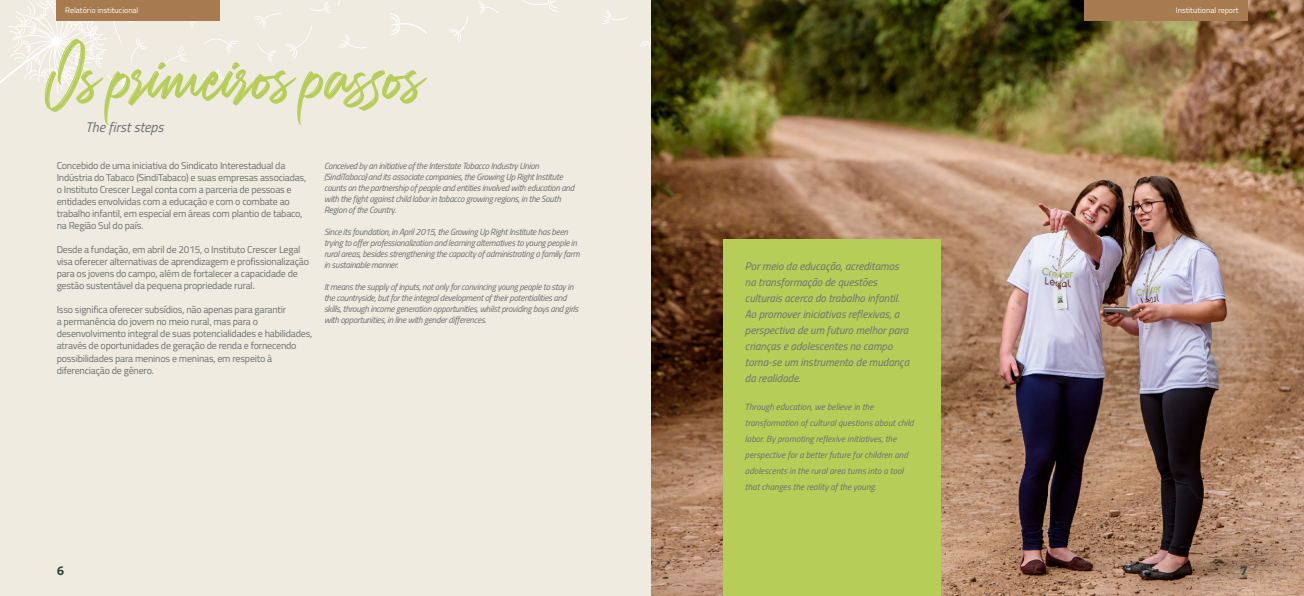
<style>
.page{position:relative;width:1304px;height:596px;background:#fff}
.page>*{position:absolute;margin:0;border:0;box-sizing:border-box;transform-origin:0 0}
.t1{font:59.4px "Carolissa";color:#b6cd58}
.t2{font:italic 14px "Titillium";color:#6d6e71}
.t3{font:700 12px "Bitter";color:#30433c}
.t4{font:italic 11px/16px "Titillium";color:#6d6e71}
.t5{font:10px/12px "Titillium";letter-spacing:-.02em;color:#6d6e71}
.t6{font:italic 9px/11px "Titillium";letter-spacing:-.03em;color:#6d6e71}
.t7{font:italic 9px/16px "Titillium";color:#6d6e71}
.t8{font:8px "Titillium";color:#fff}
</style>
<div class="page">
<div style="left:0;top:0;width:652px;height:595px;background:#efebe0"></div>
<svg style="left:203px;top:68px;width:22px;height:12px"></svg>
<svg style="left:158px;top:45px;width:30px;height:29px"></svg>
<svg style="left:338px;top:0;width:10px;height:6px"></svg>
<svg style="left:204px;top:35px;width:34px;height:19px"></svg>
<div style="left:255px;top:1px;width:77px;height:62px;background:#efebe0"></div>
<svg style="left:160px;top:21px;width:41px;height:8px"></svg>
<svg style="left:0;top:0;width:152px;height:163px;background:#f0ece2"></svg>
<svg style="left:449px;top:15px;width:20px;height:27px"></svg>
<svg style="left:338px;top:34px;width:29px;height:15px"></svg>
<svg style="left:602px;top:10px;width:26px;height:14px"></svg>
<svg style="left:517px;top:0;width:42px;height:12px"></svg>
<svg style="left:478px;top:1px;width:20px;height:13px"></svg>
<svg style="left:390px;top:13px;width:37px;height:22px"></svg>
<svg style="left:640px;top:11px;width:12px;height:40px"></svg>
<img style="left:652px;top:0;width:652px;height:595px">
<div style="left:723px;top:239px;width:218px;height:356px;background:#b6cd58"></div>
<div style="left:57px;top:0;width:163px;height:21px;background:#a87a4f"></div>
<div style="left:1084px;top:0;width:163px;height:21px;background:#a87a4f"></div>
<p class="t8" style="left:65px;top:5px;width:75px">Relatório institucional</p>
<p class="t8" style="left:1176px;top:5px;width:65px">Institutional report</p>
<h1 class="t1" style="left:45px;top:34px;width:381px">Os primeiros passos</h1>
<p class="t6" style="left:324px;top:159px;width:252px">Conceived by an initiative of the Interstate Tobacco Industry Union (SindiTabaco) and its associate companies, the Growing Up Right Institute counts on the partnership of people and entities involved with education and with the fight against child labor in tobacco growing regions, in the South Region of the Country.</p>
<p class="t6" style="left:324px;top:225px;width:257px">Since its foundation, in April 2015, the Growing Up Right Institute has been trying to offer professionalization and learning alternatives to young people in rural areas, besides strengthening the capacity of administrating a family farm in sustainable manner.</p>
<p class="t6" style="left:324px;top:280px;width:256px">It means the supply of inputs, not only for convincing young people to stay in the countryside, but for the integral development of their potentialities and skills, through income generation opportunities, whilst providing boys and girls with opportunities, in line with gender differences.</p>
<h2 class="t2" style="left:85px;top:117px;width:80px">The first steps</h2>
<p class="t5" style="left:57px;top:159px;width:251px">Concebido de uma iniciativa do Sindicato Interestadual da Indústria do Tabaco (SindiTabaco) e suas empresas associadas, o Instituto Crescer Legal conta com a parceria de pessoas e entidades envolvidas com a educação e com o combate ao trabalho infantil, em especial em áreas com plantio de tabaco, na Região Sul do país.</p>
<p class="t5" style="left:57px;top:243px;width:254px">Desde a fundação, em abril de 2015, o Instituto Crescer Legal visa oferecer alternativas de aprendizagem e profissionalização para os jovens do campo, além de fortalecer a capacidade de gestão sustentável da pequena propriedade rural.</p>
<p class="t5" style="left:57px;top:303px;width:257px">Isso significa oferecer subsídios, não apenas para garantir<br>a permanência do jovem no meio rural, mas para o desenvolvimento integral de suas potencialidades e habilidades, através de oportunidades de geração de renda e fornecendo possibilidades para meninos e meninas, em respeito à diferenciação de gênero.</p>
<h3 class="t3" style="left:57px;top:563px;width:9px">6</h3>
<p class="t4" style="left:745px;top:257px;width:166px">Por meio da educação, acreditamos na transformação de questões culturais acerca do trabalho infantil.<br>Ao promover iniciativas reflexivas, a perspectiva de um futuro melhor para crianças e adolescentes no campo torna-se um instrumento de mudança da realidade.</p>
<p class="t7" style="left:745px;top:398px;width:170px">Through education, we believe in the transformation of cultural questions about child labor. By promoting reflexive initiatives, the perspective for a better future for children and adolescents in the rural area turns into a tool that changes the reality of the young.</p>
<h3 class="t3" style="left:1241px;top:563px;width:8px">7</h3>
</div>
